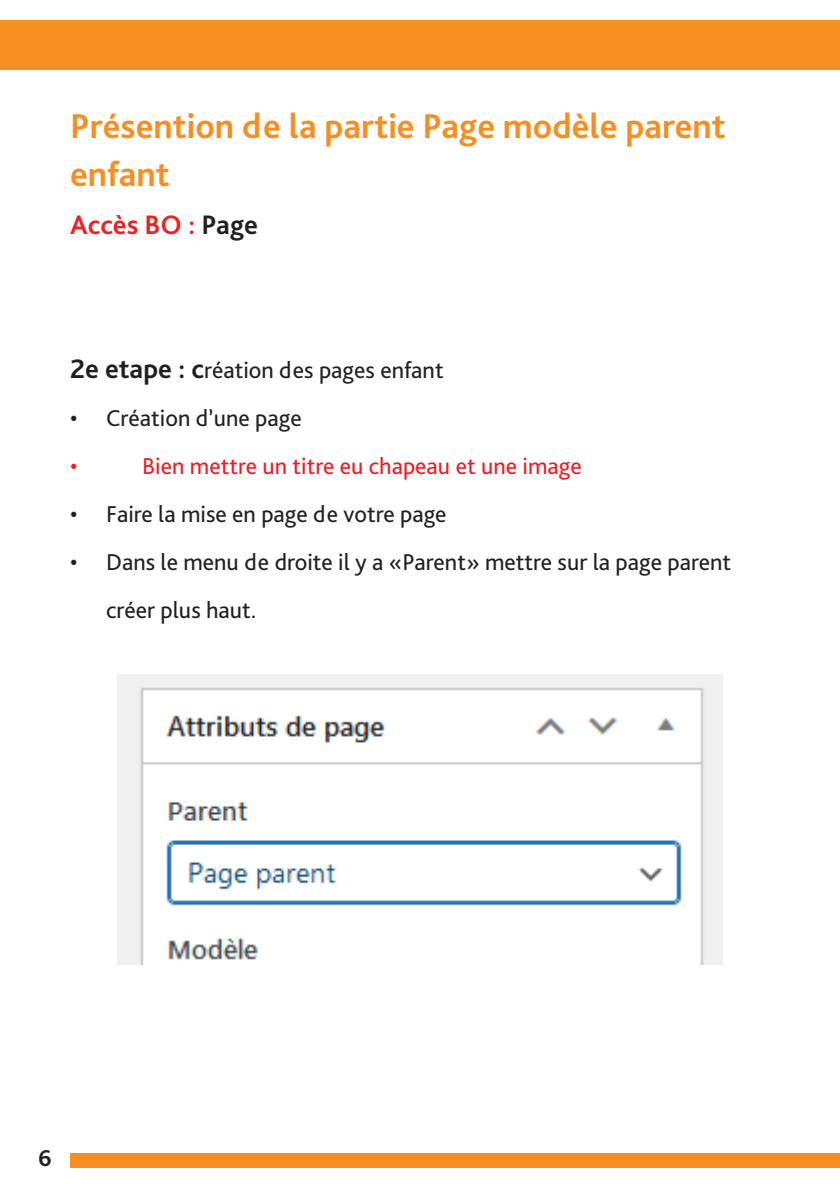
<style>
.page{position:relative;width:840px;height:1191px;background:#fff}
.page>*{position:absolute;margin:0;border:0;box-sizing:border-box;transform-origin:0 0}
.Table_des_matières_-_Nom_du_chapitre{font:700 36px/48px "Bliss Pro";color:#f68f22}
.Table_des_matières_-_Nom_du_chapitre-2{font:700 28px "Bliss Pro";color:#ee2123}
.Table_des_matières_-_Nom_du_chapitre-3{font:24px/48px "Bliss Pro";color:#231f20}
.t1{font:24px "Bliss Pro";color:#ee1d23}
.Texte_d_introduction{font:700 24px "Bliss Pro";color:#231f20}
.s1{color:#231f20}
.s2{font-weight:700;font-size:28px}
</style>
<div class="page">
<div style="left:70px;top:1153px;width:769px;height:15px;background:#f68f22"></div>
<div style="left:0;top:20px;width:839px;height:50px;background:#f68f22"></div>
<img style="left:118px;top:674px;width:603px;height:290px">
<p class="Table_des_matières_-_Nom_du_chapitre" style="left:70px;top:101px;width:656px">Présention de la partie Page modèle parent enfant</p>
<p class="Table_des_matières_-_Nom_du_chapitre-2" style="left:70px;top:207px;width:189px">Accès BO : <span class="s1">Page</span></p>
<p class="Table_des_matières_-_Nom_du_chapitre-3" style="left:70px;top:345px;width:375px"><span class="s2">2e etape : c</span>réation des pages enfant</p>
<p class="Table_des_matières_-_Nom_du_chapitre-3" style="left:70px;top:393px;width:233px">• Création d’une page</p>
<p class="t1" style="left:70px;top:451px;width:9px">•</p>
<p class="t1" style="left:142px;top:451px;width:441px">Bien mettre un titre eu chapeau et une image</p>
<p class="Table_des_matières_-_Nom_du_chapitre-3" style="left:70px;top:489px;width:378px">• Faire la mise en page de votre page</p>
<p class="Table_des_matières_-_Nom_du_chapitre-3" style="left:106px;top:537px;width:626px;text-indent:-36px">• Dans le menu de droite il y a «Parent» mettre sur la page parent créer plus haut.</p>
<p class="Texte_d_introduction" style="left:38px;top:1143px;width:15px">6</p>
</div>
